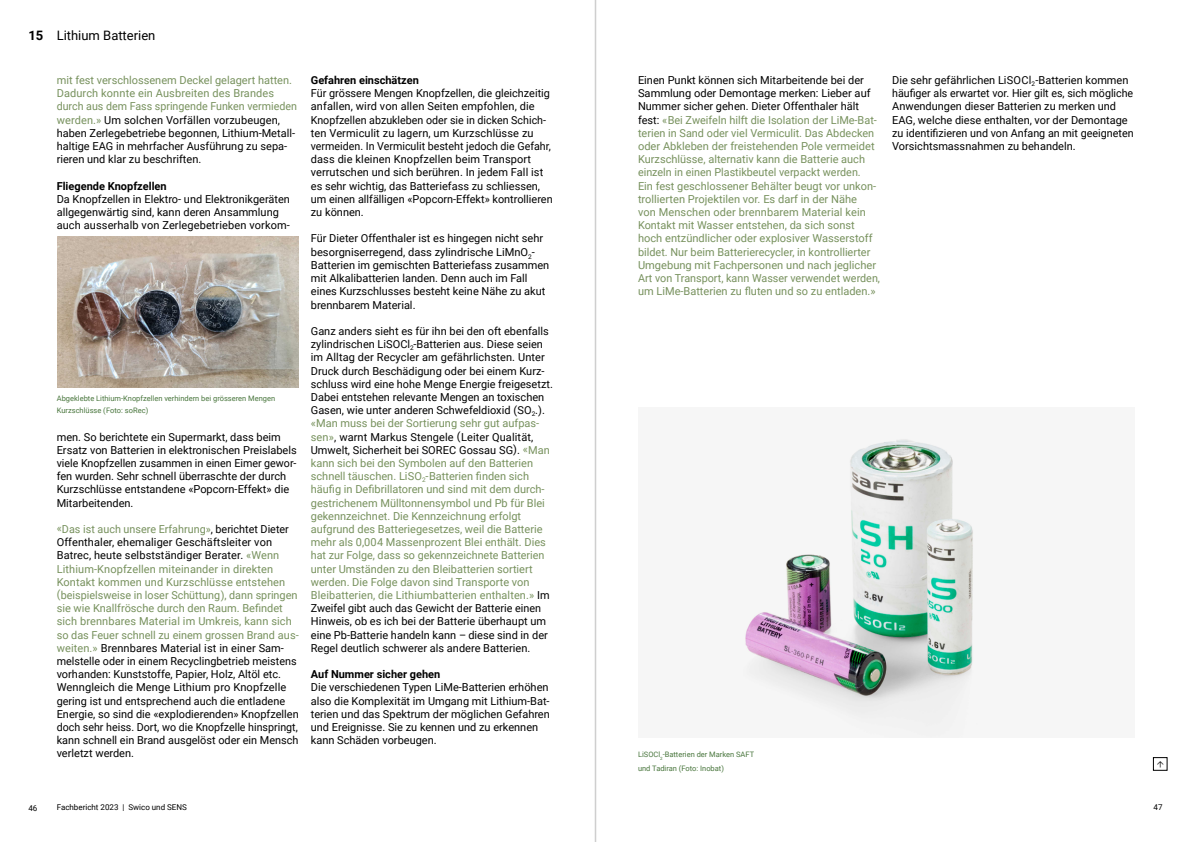
<style>
.page{position:relative;width:1191px;height:842px;background:#fff}
.page>*{position:absolute;margin:0;border:0;box-sizing:border-box;transform-origin:0 0}
.t1{font:13px "Roboto";color:#000}
.t2{font:11px/13.2px "Roboto";color:#000}
.t3{font:11px/13.2px "Roboto";color:#77915d}
.t4{font:700 11px "Roboto";color:#000}
.t5{font:8px "Roboto";color:#000}
.t6{font:7.5px/12px "Roboto";color:#49763d}
.s1{font-weight:700}
.s2{color:#77915d}
.s3{color:#000}
</style>
<div class="page">
<div style="left:1153px;top:757px;width:14px;height:13px;border:1px solid #000"></div>
<hr style="left:595px;top:0;width:1px;height:842px;background:#e6e6e6">
<img style="left:57px;top:237px;width:242px;height:151px">
<img style="left:743px;top:439px;width:234px;height:298px">
<p class="t1" style="left:28px;top:26px;width:129px"><span class="s1">15</span> Lithium Batterien</p>
<p class="t2" style="left:57px;top:73px;width:242px"><span class="s2">mit fest verschlossenem Deckel gelagert hatten.<br>Dadurch konnte ein Ausbreiten des Brandes durch aus dem Fass springende Funken vermieden werden.»</span> Um solchen Vorfällen vorzubeugen, haben Zerlegebetriebe begonnen, Lithium-Metall&shy;haltige EAG in mehrfacher Ausführung zu sepa&shy;rieren und klar zu beschriften.</p>
<p class="t4" style="left:57px;top:178px;width:111px">Fliegende Knopfzellen</p>
<p class="t2" style="left:57px;top:192px;width:235px">Da Knopfzellen in Elektro- und Elektronikgeräten allgegenwärtig sind, kann deren Ansammlung auch ausserhalb von Zerlegebetrieben vorkom-</p>
<p class="t6" style="left:57px;top:392px;width:220px">Abgeklebte Lithium-Knopfzellen verhindern bei grösseren Mengen<br>Kurzschlüsse (Foto: soRec)</p>
<p class="t2" style="left:57px;top:430px;width:242px">men. So berichtete ein Supermarkt, dass beim Ersatz von Batterien in elektronischen Preislabels viele Knopfzellen zusammen in einen Eimer gewor&shy;fen wurden. Sehr schnell überraschte der durch Kurzschlüsse entstandene «Popcorn-Effekt» die Mitarbeitenden.</p>
<p class="t2" style="left:57px;top:522px;width:244px"><span class="s2">«Das ist auch unsere Erfahrung»</span>, berichtet Dieter Offenthaler, ehemaliger Geschäftsleiter von Batrec, heute selbstständiger Berater. <span class="s2">«Wenn Lithium-Knopfzellen miteinander in direkten Kontakt kommen und Kurzschlüsse entstehen (beispielsweise in loser Schüttung), dann springen sie wie Knallfrösche durch den Raum. Befindet sich brennbares Material im Umkreis, kann sich so das Feuer schnell zu einem grossen Brand aus&shy;weiten.»</span> Brennbares Material ist in einer Sam&shy;melstelle oder in einem Recyclingbetrieb meistens vorhanden: Kunststoffe, Papier, Holz, Altöl etc.<br>Wenngleich die Menge Lithium pro Knopfzelle gering ist und entsprechend auch die entladene Energie, so sind die «explodierenden» Knopfzellen doch sehr heiss. Dort, wo die Knopfzelle hinspringt, kann schnell ein Brand ausgelöst oder ein Mensch verletzt werden.</p>
<p class="t4" style="left:311px;top:72px;width:109px">Gefahren einschätzen</p>
<p class="t2" style="left:311px;top:86px;width:243px">Für grössere Mengen Knopfzellen, die gleichzeitig anfallen, wird von allen Seiten empfohlen, die Knopfzellen abzukleben oder sie in dicken Schich&shy;ten Vermiculit zu lagern, um Kurzschlüsse zu vermeiden. In Vermiculit besteht jedoch die Gefahr, dass die kleinen Knopfzellen beim Transport verrutschen und sich berühren. In jedem Fall ist es sehr wichtig, das Batteriefass zu schliessen, um einen allfälligen «Popcorn-Effekt» kontrollieren zu können.</p>
<p class="t2" style="left:311px;top:232px;width:240px">Für Dieter Offenthaler ist es hingegen nicht sehr besorgniserregend, dass zylindrische LiMnO<sub>2</sub>- Batterien im gemischten Batteriefass zusammen mit Alkalibatterien landen. Denn auch im Fall eines Kurzschlusses besteht keine Nähe zu akut brennbarem Material.</p>
<p class="t2" style="left:311px;top:324px;width:244px">Ganz anders sieht es für ihn bei den oft ebenfalls zylindrischen LiSOCl<sub>2</sub>-Batterien aus. Diese seien im Alltag der Recycler am gefährlichsten. Unter Druck durch Beschädigung oder bei einem Kurz&shy;schluss wird eine hohe Menge Energie freigesetzt.<br>Dabei entstehen relevante Mengen an toxischen Gasen, wie unter anderen Schwefeldioxid (SO<sub>2</sub>.). <span class="s2">«Man muss bei der Sortierung sehr gut aufpas&shy;sen»</span>, warnt Markus Stengele (Leiter Qualität, Umwelt, Sicherheit bei SOREC Gossau SG). <span class="s2">«Man kann sich bei den Symbolen auf den Batterien schnell täuschen. LiSO</span><sub>2</sub><span class="s2">-Batterien finden sich häufig in Defibrillatoren und sind mit dem durch&shy;gestrichenem Mülltonnensymbol und Pb für Blei gekennzeichnet. Die Kennzeichnung erfolgt aufgrund des Batteriegesetzes, weil die Batterie mehr als 0,004 Massenprozent Blei enthält. Dies hat zur Folge, dass so gekennzeichnete Batterien unter Umständen zu den Bleibatterien sortiert werden. Die Folge davon sind Transporte von Bleibatterien, die Lithiumbatterien enthalten.»</span> Im Zweifel gibt auch das Gewicht der Batterie einen Hinweis, ob es ich bei der Batterie überhaupt um eine Pb-Batterie handeln kann – diese sind in der Regel deutlich schwerer als andere Batterien.</p>
<p class="t4" style="left:311px;top:666px;width:131px">Auf Nummer sicher gehen</p>
<p class="t2" style="left:311px;top:680px;width:240px">Die verschiedenen Typen LiMe-Batterien erhöhen also die Komplexität im Umgang mit Lithium-Bat&shy;terien und das Spektrum der möglichen Gefahren und Ereignisse. Sie zu kennen und zu erkennen kann Schäden vorbeugen.</p>
<p class="t5" style="left:28px;top:802px;width:10px">46</p>
<p class="t5" style="left:57px;top:802px;width:132px">Fachbericht 2023 | Swico und SENS</p>
<p class="t3" style="left:638px;top:73px;width:243px"><span class="s3">Einen Punkt können sich Mitarbeitende bei der Sammlung oder Demontage merken: Lieber auf Nummer sicher gehen. Dieter Offenthaler hält fest:</span> «Bei Zweifeln hilft die Isolation der LiMe-Bat&shy;terien in Sand oder viel Vermiculit. Das Abdecken oder Abkleben der freistehenden Pole vermeidet Kurzschlüsse, alternativ kann die Batterie auch einzeln in einen Plastikbeutel verpackt werden.<br>Ein fest geschlossener Behälter beugt vor unkon&shy;trollierten Projektilen vor. Es darf in der Nähe<br>von Menschen oder brennbarem Material kein Kontakt mit Wasser entstehen, da sich sonst hoch entzündlicher oder explosiver Wasserstoff bildet. Nur beim Batterierecycler, in kontrollierter Umgebung mit Fachpersonen und nach jeglicher Art von Transport, kann Wasser verwendet werden, um LiMe-Batterien zu fluten und so zu entladen.»</p>
<p class="t2" style="left:892px;top:73px;width:243px">Die sehr gefährlichen LiSOCl<sub>2</sub>-Batterien kommen häufiger als erwartet vor. Hier gilt es, sich mögliche Anwendungen dieser Batterien zu merken und EAG, welche diese enthalten, vor der Demontage zu identifizieren und von Anfang an mit geeigneten Vorsichtsmassnahmen zu behandeln.</p>
<p class="t6" style="left:638px;top:748px;width:118px;line-height:13.2px">LiSOCl<sub>2</sub>-Batterien der Marken SAFT und Tadiran (Foto: Inobat)</p>
<p class="t5" style="left:1153px;top:802px;width:10px">47</p>
</div>
